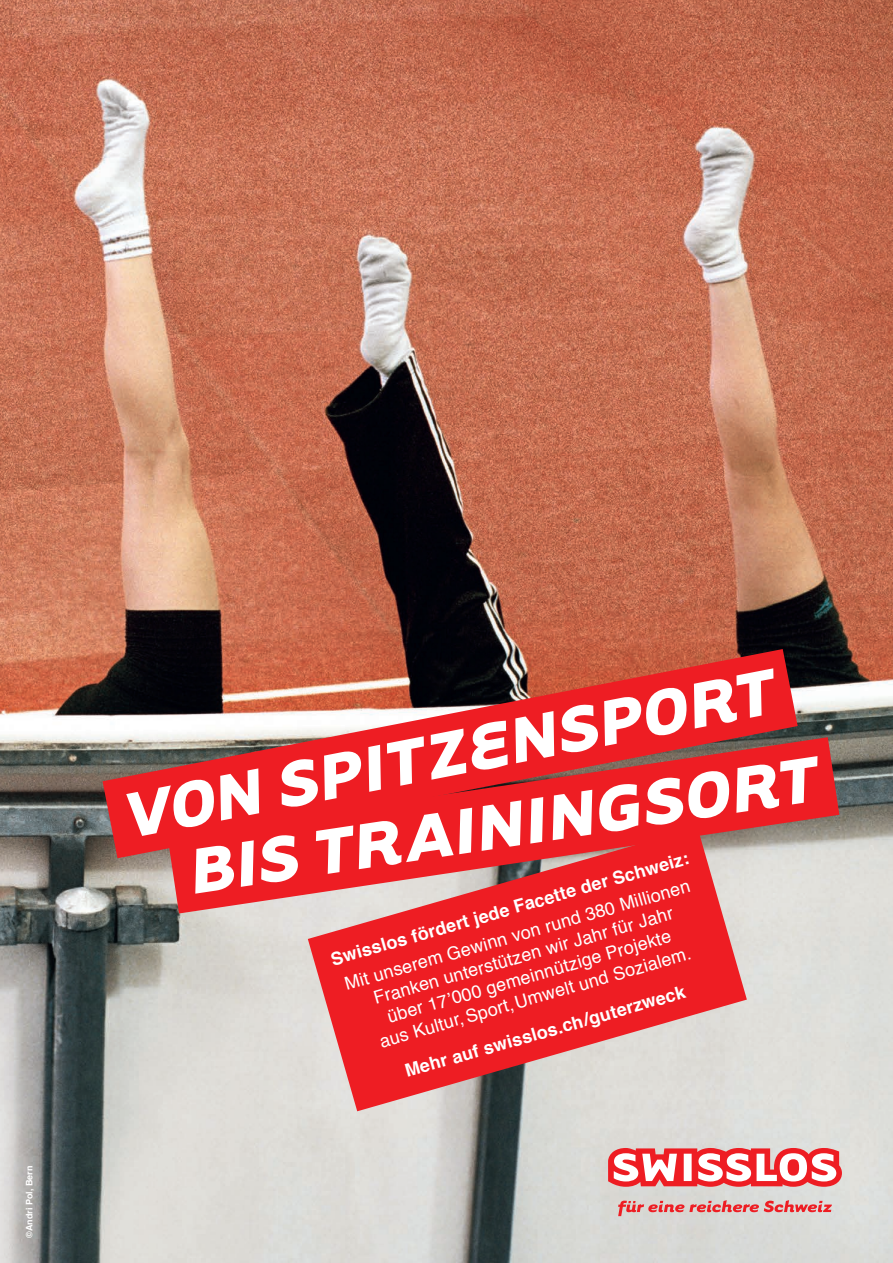
<style>
.page{position:relative;width:893px;height:1263px;background:#fff}
.page>*{position:absolute;margin:0;border:0;box-sizing:border-box;transform-origin:0 0}
.t1{font:italic 700 73.5px "Tarzana Wide";color:#fff}
.t2{font:18px/21.6px "Helvetica";color:#fff;text-align:center}
.t3{font:700 18px "Helvetica";color:#fff}
.t4{font:700 9px "Helvetica";color:#fff}
</style>
<div class="page">
<img style="left:0;top:0;width:893px;height:1263px">
<svg style="left:608px;top:1148px;width:234px;height:39px"></svg>
<svg style="left:618px;top:1200px;width:214px;height:16px;background:#df9f9e"></svg>
<svg style="left:167px;top:737px;width:672px;height:176px;background:#de7474"></svg>
<svg style="left:103px;top:649px;width:695px;height:209px;background:#c83a39"></svg>
<svg style="left:308px;top:827px;width:439px;height:284px;background:#e55154"></svg>
<p class="t4" style="left:23px;top:1238px;width:74px;rotate:-90deg">©Andri Pol, Bern</p>
<h1 class="t1" style="left:118px;top:768px;width:660px;rotate:-11deg">VON SPITZENSPORT</h1>
<p class="t3" style="left:328px;top:948px;width:373px;rotate:-16deg">Swisslos fördert jede Facette der Schweiz:</p>
<h1 class="t1" style="left:183px;top:826px;width:635px;rotate:-9deg">BIS TRAININGSORT</h1>
<p class="t2" style="left:342px;top:974px;width:360px;rotate:-16deg">Mit unserem Gewinn von rund 380 Millionen Franken unterstützen wir Jahr für Jahr<br>über 17’000 gemeinnützige Projekte<br>aus Kultur, Sport, Umwelt und Sozialem.</p>
<p class="t3" style="left:402px;top:1059px;width:292px;rotate:-16deg">Mehr auf swisslos.ch/guterzweck</p>
</div>
